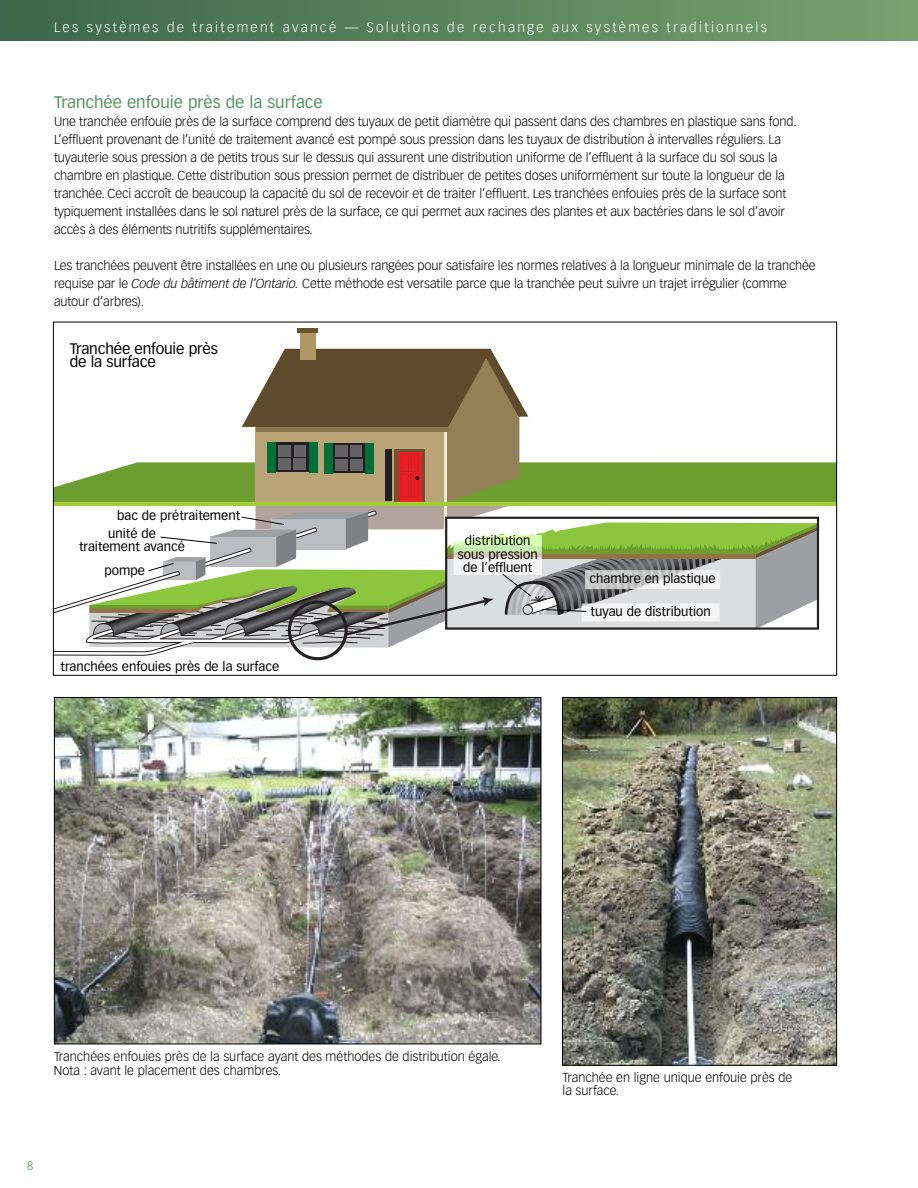
<style>
.page{position:relative;width:918px;height:1188px;background:#fff}
.page>*{position:absolute;margin:0;border:0;box-sizing:border-box;transform-origin:0 0}
.t1{font:16.5px "Vectora LH";color:#559462}
.t2{font:15px/13.5px "Vectora LH";letter-spacing:-.01em;color:#000}
.t3{font:300 13.5px "Vectora LH";letter-spacing:.17em;color:#fff}
.t4{font:300 12.75px/18px "Vectora LH";letter-spacing:-.01em;color:#000}
.t5{font:12.75px/13.5px "Vectora LH";color:#000;text-align:center}
.t6{font:300 12px "Vectora LH";color:#559462}
.s1{font-style:italic}
</style>
<div class="page">
<div style="left:0;top:0;width:918px;height:40px;background:linear-gradient(to right,#3d674c,#78a26e)"></div>
<div style="left:300px;top:331px;width:16px;height:29px;background:#b09766"></div>
<hr style="left:298px;top:329px;width:20px;height:4px;background:#6b5633">
<div style="left:288px;top:600px;width:60px;height:60px;border:3px solid #231f20;border-radius:50%"></div>
<svg style="left:53px;top:348px;width:784px;height:308px"></svg>
<img style="left:564px;top:699px;width:271px;height:365px">
<div style="left:562px;top:697px;width:275px;height:369px;border:1px solid #000"></div>
<img style="left:56px;top:699px;width:483px;height:343px">
<p class="t3" style="left:54px;top:22px;width:714px">Les systèmes de traitement avancé — Solutions de rechange aux systèmes traditionnels</p>
<p class="t1" style="left:54px;top:95px;width:270px">Tranchée enfouie près de la surface</p>
<p class="t4" style="left:54px;top:113px;width:744px">Une tranchée enfouie près de la surface comprend des tuyaux de petit diamètre qui passent dans des chambres en plastique sans fond.<br>L’effluent provenant de l’unité de traitement avancé est pompé sous pression dans les tuyaux de distribution à intervalles réguliers. La tuyauterie sous pression a de petits trous sur le dessus qui assurent une distribution uniforme de l’effluent à la surface du sol sous la chambre en plastique. Cette distribution sous pression permet de distribuer de petites doses uniformément sur toute la longueur de la tranchée. Ceci accroît de beaucoup la capacité du sol de recevoir et de traiter l’effluent. Les tranchées enfouies près de la surface sont typiquement installées dans le sol naturel près de la surface, ce qui permet aux racines des plantes et aux bactéries dans le sol d’avoir accès à des éléments nutritifs supplémentaires.</p>
<p class="t4" style="left:54px;top:257px;width:763px">Les tranchées peuvent être installées en une ou plusieurs rangées pour satisfaire les normes relatives à la longueur minimale de la tranchée requise par le <span class="s1">Code du bâtiment de l’Ontario.</span> Cette méthode est versatile parce que la tranchée peut suivre un trajet irrégulier (comme autour d’arbres).</p>
<p class="t2" style="left:70px;top:342px;width:150px">Tranchée enfouie près de la surface</p>
<p class="t5" style="left:117px;top:509px;width:124px">bac de prétraitement</p>
<p class="t5" style="left:79px;top:527px;width:107px">unité de traitement avancé</p>
<p class="t5" style="left:105px;top:564px;width:42px">pompe</p>
<p class="t5" style="left:61px;top:661px;width:220px">tranchées enfouies près de la surface</p>
<p class="t5" style="left:458px;top:535px;width:81px">distribution sous pression de l’effluent</p>
<p class="t5" style="left:590px;top:573px;width:128px">chambre en plastique</p>
<p class="t5" style="left:591px;top:606px;width:122px">tuyau de distribution</p>
<p class="t4" style="left:54px;top:1051px;width:448px;line-height:13.5px">Tranchées enfouies près de la surface ayant des méthodes de distribution égale.<br>Nota : avant le placement des chambres.</p>
<p class="t6" style="left:27px;top:1161px;width:8px">8</p>
<p class="t4" style="left:563px;top:1071px;width:231px;line-height:13.5px">Tranchée en ligne unique enfouie près de la surface.</p>
</div>
